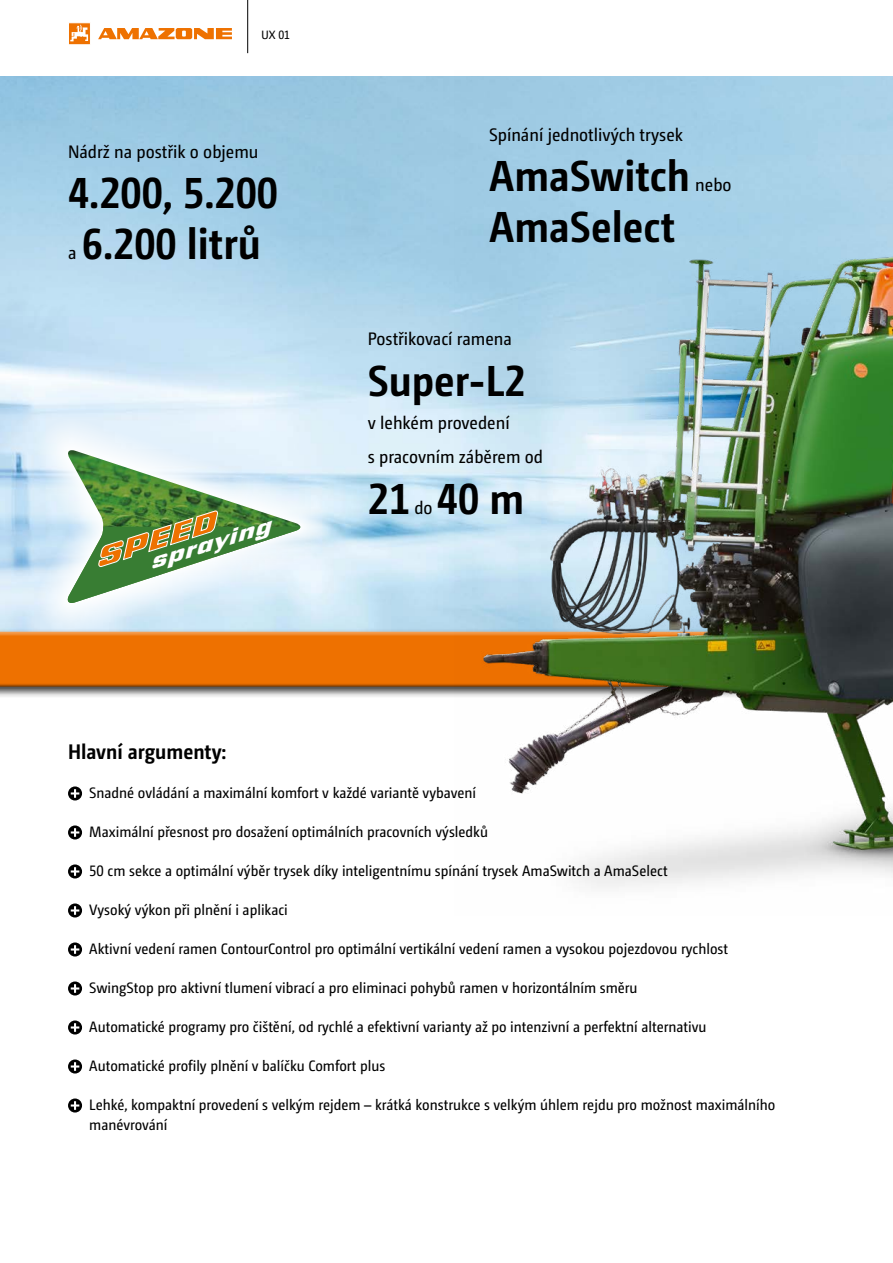
<style>
.page{position:relative;width:893px;height:1263px;background:#fff}
.page>*{position:absolute;margin:0;border:0;box-sizing:border-box;transform-origin:0 0}
.t1{font:700 43.2px "Camingo Dos Pro S Cd";color:#000}
.t2{font:italic 26.55px "Amazone VI Bl Out";color:#ee7100;scale:1.04 1}
.t3{font:700 21px "Camingo Dos Pro S Cd";color:#000}
.t4{font:italic 19.5px "Amazone VI Bl It";color:#fff;scale:1.06 1}
.t5{font:18px/33.8px "Camingo Dos Pro S Cd";color:#000}
.t6{font:15px/19.5px "Camingo Dos Pro S Cd";color:#000}
.t7{font:12px "Camingo Dos Pro S Cd";color:#000}
</style>
<div class="page">
<img style="left:0;top:77px;width:454px;height:551px">
<svg style="left:35px;top:418px;width:297px;height:210px;background:#ddeef9"></svg>
<img style="left:66px;top:450px;width:236px;height:154px">
<svg style="left:66px;top:511px;width:235px;height:93px"></svg>
<div style="left:0;top:628px;width:893px;height:70px;background:#000;opacity:.75"></div>
<div style="left:0;top:630px;width:893px;height:53px;background:#fff;opacity:.4"></div>
<div style="left:0;top:633px;width:893px;height:55px;background:#000;opacity:.4"></div>
<img style="left:454px;top:76px;width:439px;height:812px">
<hr style="left:247px;top:0;width:1px;height:53px;background:#000">
<svg style="left:68px;top:23px;width:22px;height:22px"></svg>
<div style="left:68px;top:23px;width:23px;height:22px;border:1px solid #fff"></div>
<svg style="left:70px;top:24px;width:18px;height:17px"></svg>
<svg style="left:98px;top:28px;width:134px;height:11px"></svg>
<svg style="left:68px;top:786px;width:14px;height:14px"></svg>
<svg style="left:68px;top:825px;width:14px;height:14px"></svg>
<svg style="left:68px;top:864px;width:14px;height:14px"></svg>
<svg style="left:68px;top:903px;width:14px;height:14px"></svg>
<svg style="left:68px;top:942px;width:14px;height:14px"></svg>
<svg style="left:68px;top:981px;width:14px;height:14px"></svg>
<svg style="left:68px;top:1020px;width:14px;height:14px"></svg>
<svg style="left:68px;top:1059px;width:14px;height:14px"></svg>
<svg style="left:68px;top:1098px;width:14px;height:14px"></svg>
<p class="t7" style="left:261px;top:28px;width:30px">UX 01</p>
<p class="t5" style="left:68px;top:135px;width:192px">Nádrž na postřik o objemu</p>
<h1 class="t1" style="left:68px;top:167px;width:211px">4.200, 5.200</h1>
<p class="t5" style="left:68px;top:236px;width:10px">a</p>
<h1 class="t1" style="left:82px;top:218px;width:181px">6.200 litrů</h1>
<h2 class="t2" style="left:89px;top:545px;width:122px;rotate:-18deg">SPEED</h2>
<h3 class="t4" style="left:147px;top:553px;width:120px;rotate:-18deg">spraying</h3>
<h3 class="t3" style="left:68px;top:739px;width:159px">Hlavní argumenty:</h3>
<p class="t5" style="left:489px;top:118px;width:195px">Spínání jednotlivých trysek</p>
<h1 class="t1" style="left:489px;top:150px;width:202px">AmaSwitch</h1>
<h1 class="t1" style="left:489px;top:201px;width:188px">AmaSelect</h1>
<p class="t5" style="left:695px;top:168px;width:38px">nebo</p>
<p class="t5" style="left:368px;top:322px;width:146px">Postřikovací ramena</p>
<h1 class="t1" style="left:368px;top:354px;width:159px">Super-L2</h1>
<p class="t5" style="left:368px;top:406px;width:177px">v lehkém provedení<br>s pracovním záběrem od</p>
<h1 class="t1" style="left:368px;top:472px;width:44px">21</h1>
<h1 class="t1" style="left:437px;top:472px;width:89px">40 m</h1>
<p class="t5" style="left:414px;top:490px;width:20px">do</p>
<p class="t6" style="left:89px;top:783px;width:388px">Snadné ovládání a maximální komfort v každé variantě vybavení</p>
<p class="t6" style="left:89px;top:822px;width:400px">Maximální přesnost pro dosažení optimálních pracovních výsledků</p>
<p class="t6" style="left:89px;top:861px;width:580px">50 cm sekce a optimální výběr trysek díky inteligentnímu spínání trysek AmaSwitch a AmaSelect</p>
<p class="t6" style="left:89px;top:900px;width:200px">Vysoký výkon při plnění i aplikaci</p>
<p class="t6" style="left:89px;top:939px;width:640px">Aktivní vedení ramen ContourControl pro optimální vertikální vedení ramen a vysokou pojezdovou rychlost</p>
<p class="t6" style="left:89px;top:978px;width:550px">SwingStop pro aktivní tlumení vibrací a pro eliminaci pohybů ramen v horizontálním směru</p>
<p class="t6" style="left:89px;top:1017px;width:619px">Automatické programy pro čištění, od rychlé a efektivní varianty až po intenzivní a perfektní alternativu</p>
<p class="t6" style="left:89px;top:1056px;width:297px">Automatické profily plnění v balíčku Comfort plus</p>
<p class="t6" style="left:89px;top:1095px;width:688px">Lehké, kompaktní provedení s velkým rejdem – krátká konstrukce s velkým úhlem rejdu pro možnost maximálního manévrování</p>
</div>
